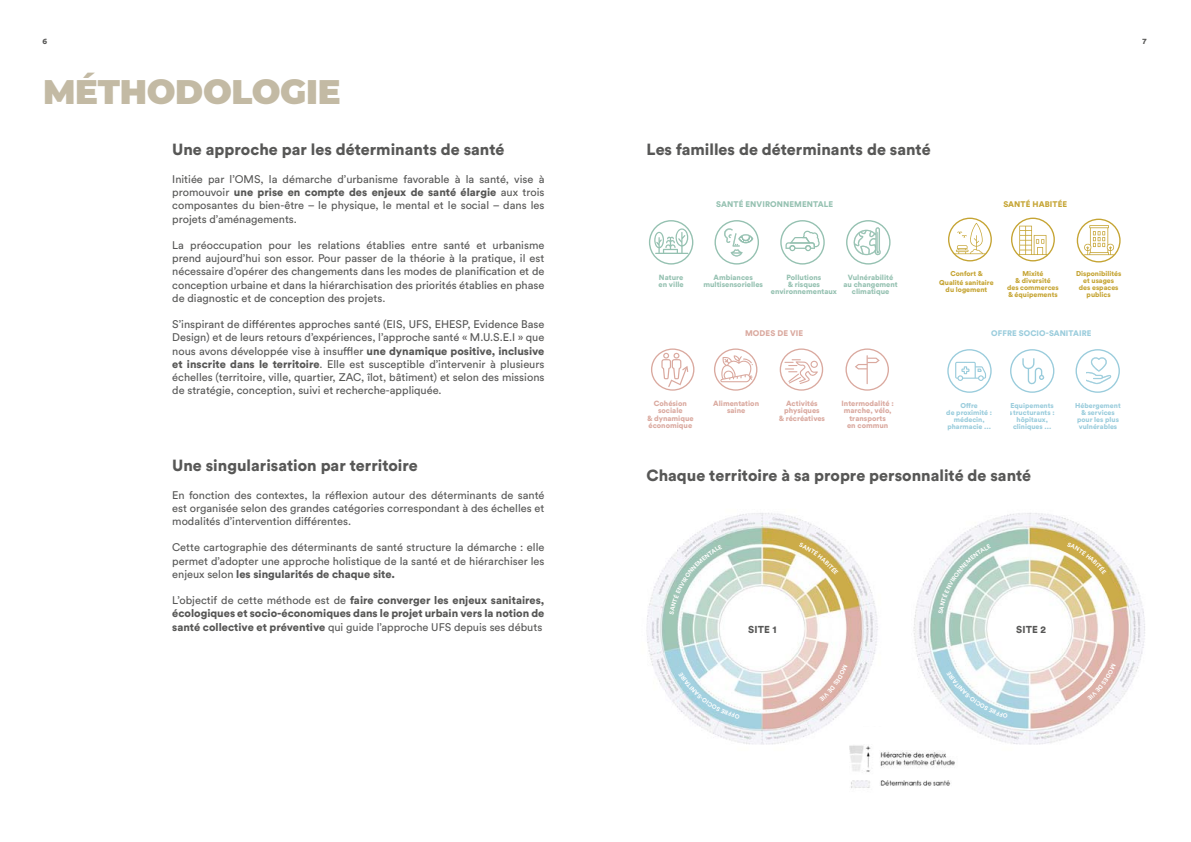
<style>
.page{position:relative;width:1191px;height:842px;background:#fff}
.page>*{position:absolute;margin:0;border:0;box-sizing:border-box;transform-origin:0 0}
.t1{font:900 34px "Montserrat";letter-spacing:-.01em;color:#c3baa4}
.t2{font:900 16px "Circular Pro";color:#575756}
.t3{font:11px/13.2px "Circular Pro";color:#575756;text-align:justify}
.t4{font:900 11px/13.2px "Circular Pro";color:#575756;text-align:justify}
.t5{font:900 10px "Circular Pro";letter-spacing:.01em;color:#575756}
.t6{font:900 8.1px "Circular Pro";letter-spacing:.01em;color:#95c1b1}
.t7{font:900 8.1px "Circular Pro";letter-spacing:.01em;color:#c5a433}
.t8{font:900 8.1px "Circular Pro";letter-spacing:.01em;color:#daa99f}
.t9{font:900 8px "Circular Pro";letter-spacing:.01em;color:#9accdc}
.t10{font:900 8px "Circular Pro";color:#575756}
.t11{font:900 7.5px/7.5px "Circular Pro";color:#daa99f;text-align:center}
.t12{font:900 7.5px/7.5px "Circular Pro";color:#95c1b1;text-align:center}
.t13{font:900 7px/7px "Circular Pro";color:#9accdc;text-align:center}
.t14{font:900 7px/7px "Circular Pro";color:#c5a433;text-align:center}
.s1{font-weight:900}
.s2{font-weight:400}
</style>
<div class="page">
<img style="left:646px;top:513px;width:499px;height:232px">
<svg style="left:714px;top:348px;width:43px;height:43px"></svg>
<svg style="left:779px;top:348px;width:44px;height:43px"></svg>
<svg style="left:651px;top:348px;width:43px;height:43px"></svg>
<svg style="left:845px;top:348px;width:44px;height:43px"></svg>
<svg style="left:948px;top:218px;width:44px;height:43px"></svg>
<svg style="left:1011px;top:218px;width:43px;height:43px"></svg>
<svg style="left:1076px;top:219px;width:44px;height:43px"></svg>
<svg style="left:947px;top:349px;width:44px;height:44px"></svg>
<svg style="left:1010px;top:349px;width:44px;height:44px"></svg>
<svg style="left:1075px;top:349px;width:45px;height:44px"></svg>
<svg style="left:714px;top:220px;width:45px;height:45px"></svg>
<svg style="left:649px;top:220px;width:44px;height:45px"></svg>
<svg style="left:780px;top:220px;width:44px;height:45px"></svg>
<svg style="left:846px;top:220px;width:44px;height:45px"></svg>
<img style="left:832px;top:727px;width:130px;height:61px">
<svg style="left:669px;top:544px;width:53px;height:71px"></svg>
<svg style="left:938px;top:544px;width:53px;height:70px"></svg>
<svg style="left:784px;top:535px;width:70px;height:67px"></svg>
<svg style="left:1049px;top:535px;width:71px;height:67px"></svg>
<svg style="left:675px;top:665px;width:65px;height:54px"></svg>
<svg style="left:941px;top:665px;width:67px;height:53px"></svg>
<svg style="left:808px;top:664px;width:39px;height:45px"></svg>
<svg style="left:1073px;top:664px;width:42px;height:45px"></svg>
<p class="t10" style="left:43px;top:36px;width:6px">6</p>
<h1 class="t1" style="left:43px;top:66px;width:299px">MÉTHODOLOGIE</h1>
<h2 class="t2" style="left:172px;top:139px;width:334px">Une approche par les déterminants de santé</h2>
<p class="t3" style="left:172px;top:172px;width:374px">Initiée par l’OMS, la démarche d’urbanisme favorable à la santé, vise à promouvoir <span class="s1">une prise en compte des enjeux de santé élargie</span> aux trois composantes du bien-être – le physique, le mental et le social – dans les projets d’aménagements.</p>
<p class="t3" style="left:172px;top:238px;width:374px">La préoccupation pour les relations établies entre santé et urbanisme prend aujourd’hui son essor. Pour passer de la théorie à la pratique, il est nécessaire d’opérer des changements dans les modes de planification et de conception urbaine et dans la hiérarchisation des priorités établies en phase de diagnostic et de conception des projets.</p>
<p class="t3" style="left:172px;top:317px;width:374px">S’inspirant de différentes approches santé (EIS, UFS, EHESP, Evidence Base Design) et de leurs retours d’expériences, l’approche santé « M.U.S.E.I » que nous avons développée vise à insuffler <span class="s1">une dynamique positive, inclusive et inscrite dans le territoire</span>. Elle est susceptible d’intervenir à plusieurs échelles (territoire, ville, quartier, ZAC, îlot, bâtiment) et selon des missions de stratégie, conception, suivi et recherche-appliquée.</p>
<h2 class="t2" style="left:172px;top:454px;width:247px">Une singularisation par territoire</h2>
<p class="t3" style="left:172px;top:488px;width:374px">En fonction des contextes, la réflexion autour des déterminants de santé est organisée selon des grandes catégories correspondant à des échelles et modalités d’intervention différentes.</p>
<p class="t3" style="left:172px;top:540px;width:374px">Cette cartographie des déterminants de santé structure la démarche : elle permet d’adopter une approche holistique de la santé et de hiérarchiser les enjeux selon <span class="s1">les singularités de chaque site.</span></p>
<p class="t4" style="left:172px;top:593px;width:374px"><span class="s2">L’objectif de cette méthode est de</span> faire converger les enjeux sanitaires, écologiques et socio-économiques dans le projet urbain vers la notion de santé collective et préventive <span class="s2">qui guide l’approche UFS depuis ses débuts</span></p>
<p class="t10" style="left:1142px;top:36px;width:6px">7</p>
<h2 class="t2" style="left:646px;top:139px;width:286px">Les familles de déterminants de santé</h2>
<p class="t6" style="left:716px;top:198px;width:119px">SANTÉ ENVIRONNEMENTALE</p>
<p class="t7" style="left:1003px;top:198px;width:65px">SANTÉ HABITÉE</p>
<p class="t12" style="left:658px;top:273px;width:27px;text-align:left">Nature en ville</p>
<p class="t12" style="left:771px;top:273px;width:68px">Pollutions<br>&amp; risques environnementaux</p>
<p class="t12" style="left:843px;top:273px;width:56px">Vulnérabilité au changement climatique</p>
<p class="t12" style="left:703px;top:273px;width:61px">Ambiances multisensorielles</p>
<p class="t8" style="left:745px;top:327px;width:60px">MODES DE VIE</p>
<p class="t14" style="left:1007px;top:270px;width:53px">Mixité<br>&amp; diversité<br>des commerces &amp; équipements</p>
<p class="t14" style="left:1076px;top:270px;width:47px">Disponibilités et usages<br>des espaces publics</p>
<p class="t9" style="left:991px;top:327px;width:102px">OFFRE SOCIO-SANITAIRE</p>
<p class="t14" style="left:939px;top:269px;width:56px;line-height:8.4px">Confort &amp;<br>Qualité sanitaire</p>
<p class="t14" style="left:945px;top:286px;width:43px">du logement</p>
<p class="t11" style="left:647px;top:399px;width:48px">Cohésion sociale<br>&amp; dynamique économique</p>
<p class="t11" style="left:779px;top:399px;width:48px">Activités physiques<br>&amp; récréatives</p>
<p class="t11" style="left:841px;top:399px;width:54px">Intermodalité : marche, vélo, transports<br>en commun</p>
<p class="t11" style="left:713px;top:399px;width:47px">Alimentation saine</p>
<p class="t13" style="left:946px;top:402px;width:47px">Offre<br>de proximité : médecin, pharmacie ...</p>
<p class="t13" style="left:1010px;top:402px;width:46px">Equipements structurants : hôpitaux, cliniques ...</p>
<p class="t13" style="left:1075px;top:402px;width:47px">Hébergement &amp; services pour les plus vulnérables</p>
<h2 class="t2" style="left:646px;top:464px;width:386px">Chaque territoire à sa propre personnalité de santé</h2>
<p class="t5" style="left:748px;top:623px;width:30px">SITE 1</p>
<p class="t5" style="left:1016px;top:623px;width:31px">SITE 2</p>
</div>
